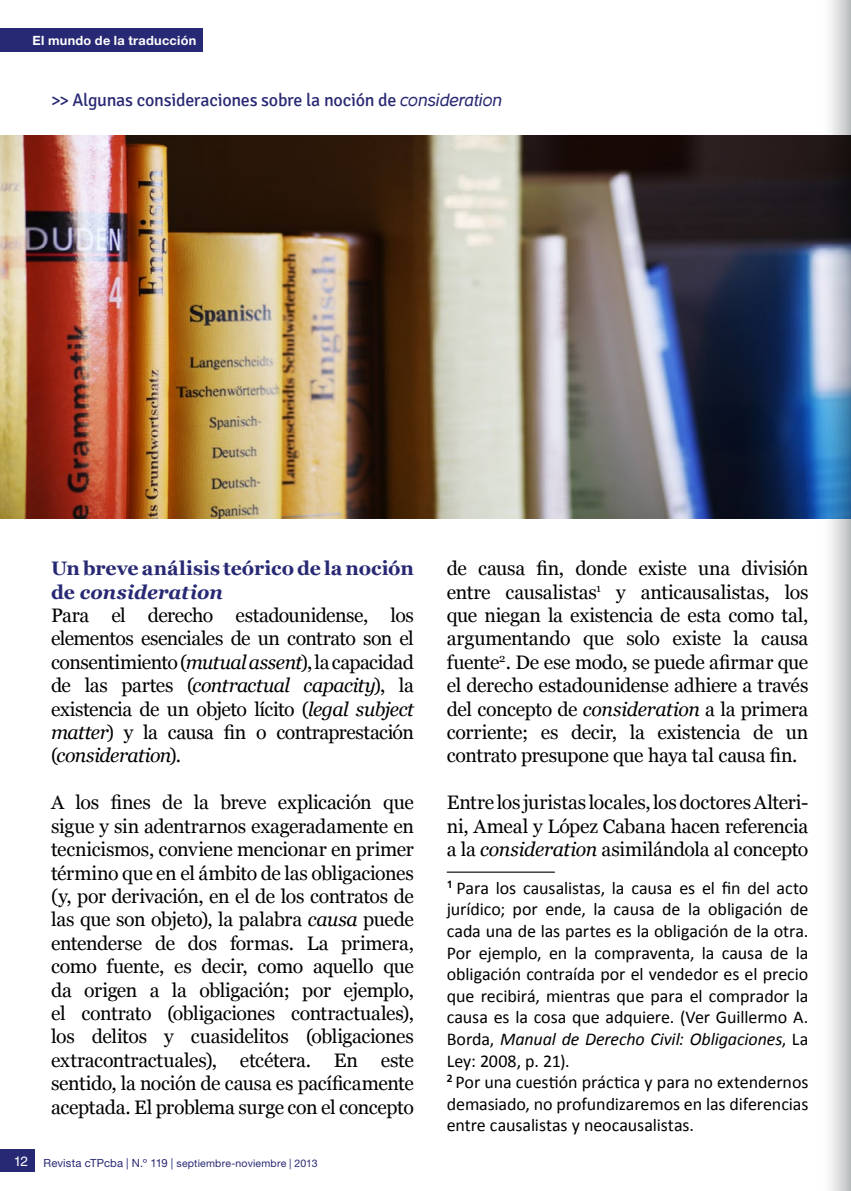
<style>
.page{position:relative;width:851px;height:1191px;background:#fff}
.page>*{position:absolute;margin:0;border:0;box-sizing:border-box;transform-origin:0 0}
.t1{font:19.5px/23.4px "Georgia";letter-spacing:-.02em;color:#000;text-align:justify}
.t2{font:18px/21.6px "Calibri";letter-spacing:-.005em;color:#000}
.t3{font:18px "Signika";letter-spacing:-.015em;color:#282974}
.t4{font:700 12.75px "Helvetica Neue LT Std";letter-spacing:.02em;color:#fff}
.t5{font:10.5px "Helvetica Neue LT Std";letter-spacing:.015em;color:#282974}
.s1{font-family:"Casper";font-style:italic}
.s2{font-weight:700;color:#282974}
.s3{font-weight:700;font-style:italic;color:#282974}
.s4{font-style:italic}
.s5{font-family:"Helvetica LT Std";font-size:13.5px;color:#fff}
.s6{font-size:11.25px}
</style>
<div class="page">
<div style="left:0;top:29px;width:202px;height:23px;background:#282974"></div>
<div style="left:0;top:1149px;width:34px;height:22px;background:#282974"></div>
<img style="left:822px;top:1px;width:28px;height:1190px">
<hr style="left:446px;top:871px;width:108px;height:1px;background:#000">
<img style="left:0;top:135px;width:850px;height:383px">
<p class="t4" style="left:33px;top:33px;width:165px">El mundo de la traducción</p>
<p class="t3" style="left:51px;top:90px;width:452px">&gt;&gt; Algunas consideraciones sobre la noción de <span class="s1">consideration</span></p>
<p class="t1" style="left:51px;top:557px;width:364px;text-align:left"><span class="s2">Un breve análisis teórico de la noción de</span> <span class="s3">consideration<br></span>Para el derecho estadounidense, los elementos esenciales de un contrato son el consentimiento (<span class="s4">mutual assent</span>), la capacidad de las partes (<span class="s4">contractual capacity</span>), la existencia de un objeto lícito (<span class="s4">legal subject matter</span>) y la causa fin o contraprestación (<span class="s4">consideration</span>).</p>
<p class="t1" style="left:51px;top:791px;width:364px">A los fines de la breve explicación que sigue y sin adentrarnos exageradamente en tecnicismos, conviene mencionar en primer término que en el ámbito de las obligaciones (y, por derivación, en el de los contratos de las que son objeto), la palabra <span class="s4">causa</span> puede entenderse de dos formas. La primera, como fuente, es decir, como aquello que da origen a la obligación; por ejemplo, el contrato (obligaciones contractuales), los delitos y cuasidelitos (obligaciones extracontractuales), etcétera. En este sentido, la noción de causa es pacíficamente aceptada. El problema surge con el concepto</p>
<p class="t5" style="left:14px;top:1156px;width:305px"><span class="s5">12</span> <span class="s6">Revista cTPcba | N.º 119 |</span> septiembre-noviembre | 2013</p>
<p class="t1" style="left:446px;top:557px;width:363px">de causa fin, donde existe una división entre causalistas<sup>1</sup> y anticausalistas, los que niegan la existencia de esta como tal, argumentando que solo existe la causa fuente<sup>2</sup>. De ese modo, se puede afirmar que el derecho estadounidense adhiere a través del concepto de <span class="s4">consideration</span> a la primera corriente; es decir, la existencia de un contrato presupone que haya tal causa fin.</p>
<p class="t1" style="left:446px;top:791px;width:363px">Entre los juristas locales, los doctores Alteri&shy;ni, Ameal y López Cabana hacen referencia a la <span class="s4">consideration</span> asimilándola al concepto</p>
<p class="t2" style="left:446px;top:877px;width:363px"><sup>1</sup> Para los causalistas, la causa es el fin del acto jurídico; por ende, la causa de la obligación de cada una de las partes es la obligación de la otra.<br>Por ejemplo, en la compraventa, la causa de la obligación contraída por el vendedor es el precio que recibirá, mientras que para el comprador la causa es la cosa que adquiere. (Ver Guillermo A.<br>Borda, <span class="s4">Manual de Derecho Civil: Obligaciones</span>, La Ley: 2008, p. 21).<br><sup>2</sup> Por una cuestión práctica y para no extendernos demasiado, no profundizaremos en las diferencias entre causalistas y neocausalistas.</p>
</div>
